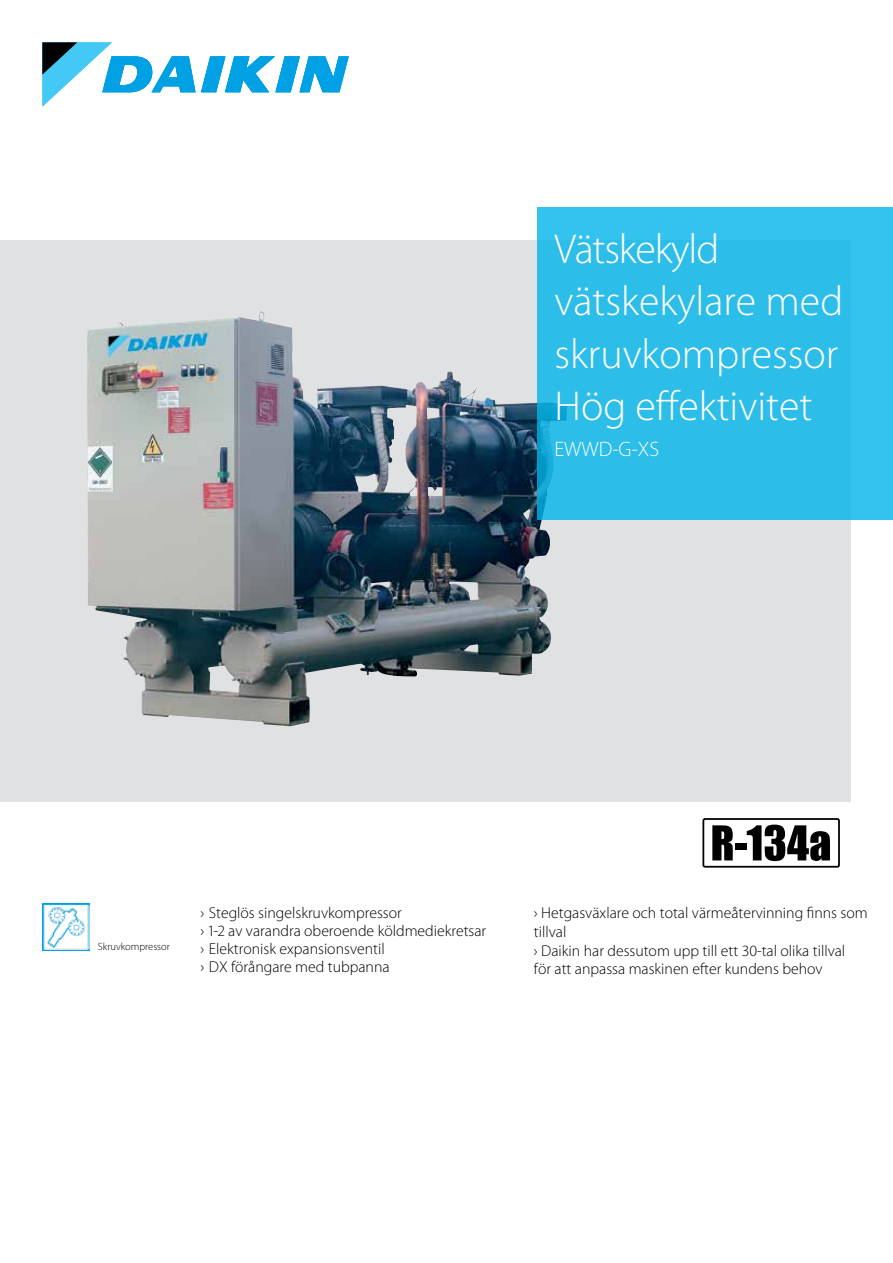
<style>
.page{position:relative;width:893px;height:1263px;background:#fff}
.page>*{position:absolute;margin:0;border:0;box-sizing:border-box;transform-origin:0 0}
.t1{font:300 42px/52.5px "Myriad Pro";color:#fff}
.t2{font:300 21px "Myriad Pro";color:#fff}
.t3{font:300 15.75px/18px "Myriad Pro";color:#000}
.t4{font:300 10.5px "Myriad Pro";color:#000}
</style>
<div class="page">
<svg style="left:43px;top:43px;width:306px;height:63px"></svg>
<div style="left:0;top:241px;width:850px;height:561px;background:#e0e1e2"></div>
<img style="left:87px;top:312px;width:464px;height:414px">
<div style="left:537px;top:208px;width:356px;height:312px;background:#2cbde8"></div>
<div style="left:702px;top:818px;width:138px;height:50px;border:2px solid #000;border-radius:2px"></div>
<svg style="left:712px;top:825px;width:21px;height:35px"></svg>
<svg style="left:747px;top:825px;width:83px;height:36px"></svg>
<div style="left:736px;top:843px;width:11px;height:6px;background:#000"></div>
<img style="left:43px;top:903px;width:46px;height:47px">
<h1 class="t1" style="left:554px;top:223px;width:290px">Vätskekyld vätskekylare med skruvkompressor<br>Hög effektivitet</h1>
<h2 class="t2" style="left:554px;top:438px;width:106px">EWWD-G-XS</h2>
<p class="t4" style="left:98px;top:941px;width:74px">Skruvkompressor</p>
<p class="t3" style="left:200px;top:904px;width:287px">› Steglös singelskruvkompressor<br>› 1-2 av varandra oberoende köldmediekretsar › Elektronisk expansionsventil<br>› DX förångare med tubpanna</p>
<p class="t3" style="left:534px;top:903px;width:335px;line-height:18.9px">› Hetgasväxlare och total värmeåtervinning finns som tillval<br>› Daikin har dessutom upp till ett 30-tal olika tillval<br>för att anpassa maskinen efter kundens behov</p>
</div>
